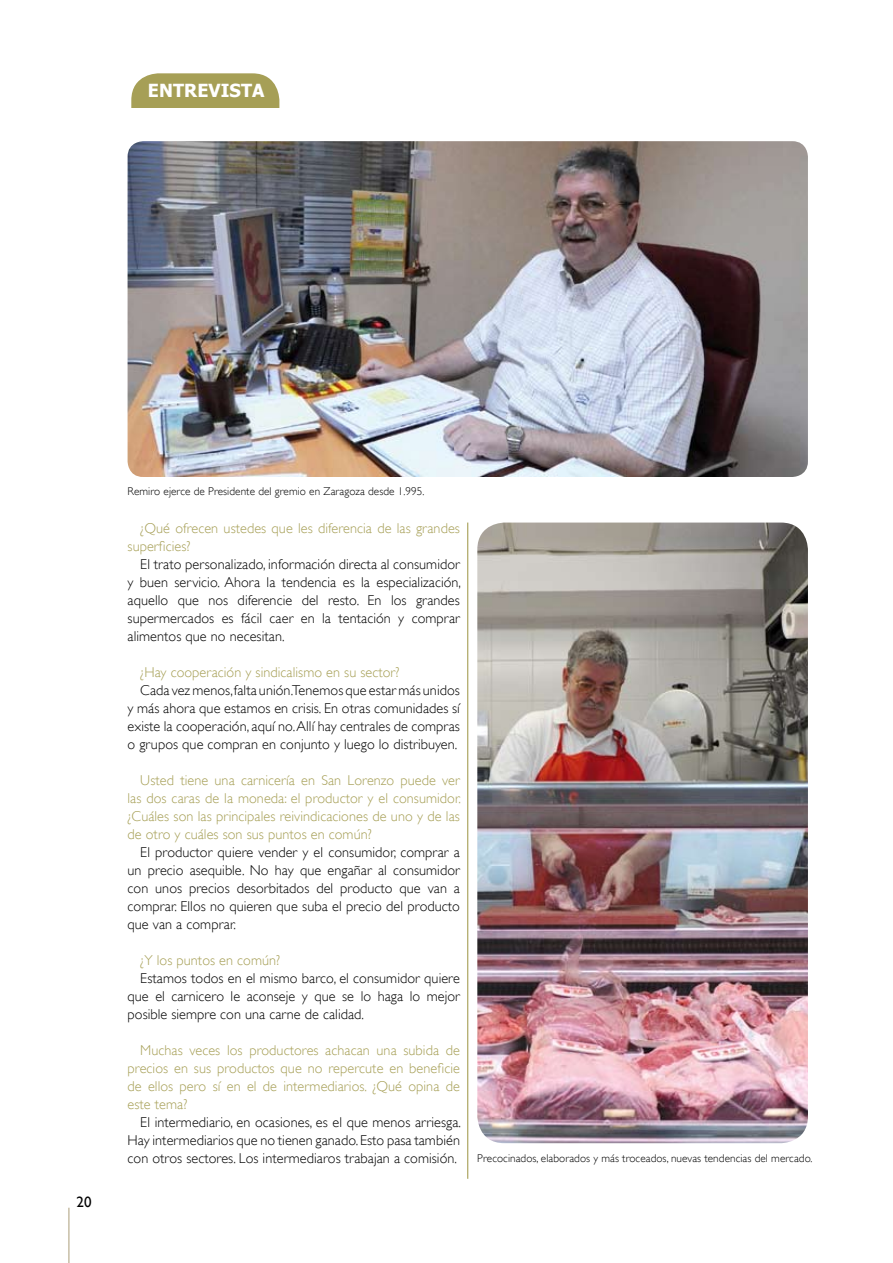
<style>
.page{position:relative;width:893px;height:1263px;background:#fff}
.page>*{position:absolute;margin:0;border:0;box-sizing:border-box;transform-origin:0 0}
.t1{font:700 18px "Tahoma";letter-spacing:.005em;color:#fff}
.t2{font:15px "Gill Sans";color:#000}
.t3{font:300 14.25px/18px "Gill Sans";letter-spacing:.005em;color:#000;text-align:justify}
.t4{font:300 14.25px/18px "Gill Sans";letter-spacing:.005em;color:#a69f56;text-align:justify}
.t5{font:300 11.25px "Gill Sans";letter-spacing:.005em;color:#000}
</style>
<div class="page">
<hr style="left:68px;top:1208px;width:2px;height:55px;background:#c7bea6">
<div style="left:131px;top:73px;width:148px;height:71px;background:#a69f56;border-radius:27px"></div>
<div style="left:128px;top:108px;width:199px;height:41px;background:#fff"></div>
<hr style="left:467px;top:522px;width:1px;height:657px;background:#a69f56">
<img style="left:128px;top:141px;width:680px;height:336px">
<img style="left:477px;top:522px;width:331px;height:621px">
<p class="t1" style="left:148px;top:78px;width:118px">ENTREVISTA</p>
<p class="t2" style="left:77px;top:1193px;width:16px">20</p>
<p class="t5" style="left:128px;top:485px;width:298px">Remiro ejerce de Presidente del gremio en Zaragoza desde 1.995.</p>
<p class="t4" style="left:128px;top:519px;width:334px;text-indent:13px">¿Qué ofrecen ustedes que les diferencia de las grandes superficies?</p>
<p class="t3" style="left:128px;top:555px;width:335px;text-indent:13px">El trato personalizado, información directa al consumidor y buen servicio. Ahora la tendencia es la especialización, aquello que nos diferencie del resto. En los grandes supermercados es fácil caer en la tentación y comprar alimentos que no necesitan.</p>
<p class="t4" style="left:140px;top:663px;width:261px">¿Hay cooperación y sindicalismo en su sector?</p>
<p class="t3" style="left:128px;top:681px;width:334px;text-indent:13px">Cada vez menos, falta unión.Tenemos que estar más unidos y más ahora que estamos en crisis. En otras comunidades sí existe la cooperación, aquí no. Allí hay centrales de compras o grupos que compran en conjunto y luego lo distribuyen.</p>
<p class="t4" style="left:128px;top:771px;width:335px;text-indent:13px">Usted tiene una carnicería en San Lorenzo puede ver las dos caras de la moneda: el productor y el consumidor. ¿Cuáles son las principales reivindicaciones de uno y de las de otro y cuáles son sus puntos en común?</p>
<p class="t3" style="left:128px;top:843px;width:334px;text-indent:13px">El productor quiere vender y el consumidor, comprar a un precio asequible. No hay que engañar al consumidor con unos precios desorbitados del producto que van a comprar. Ellos no quieren que suba el precio del producto que van a comprar.</p>
<p class="t4" style="left:140px;top:951px;width:141px">¿Y los puntos en común?</p>
<p class="t3" style="left:128px;top:969px;width:334px;text-indent:13px">Estamos todos en el mismo barco, el consumidor quiere que el carnicero le aconseje y que se lo haga lo mejor posible siempre con una carne de calidad.</p>
<p class="t4" style="left:128px;top:1041px;width:334px;text-indent:13px">Muchas veces los productores achacan una subida de precios en sus productos que no repercute en beneficie de ellos pero sí en el de intermediarios. ¿Qué opina de este tema?</p>
<p class="t3" style="left:128px;top:1113px;width:335px;text-indent:13px">El intermediario, en ocasiones, es el que menos arriesga.<br>Hay intermediarios que no tienen ganado. Esto pasa también con otros sectores. Los intermediaros trabajan a comisión.</p>
<p class="t5" style="left:477px;top:1151px;width:337px">Precocinados, elaborados y más troceados, nuevas tendencias del mercado.</p>
</div>
